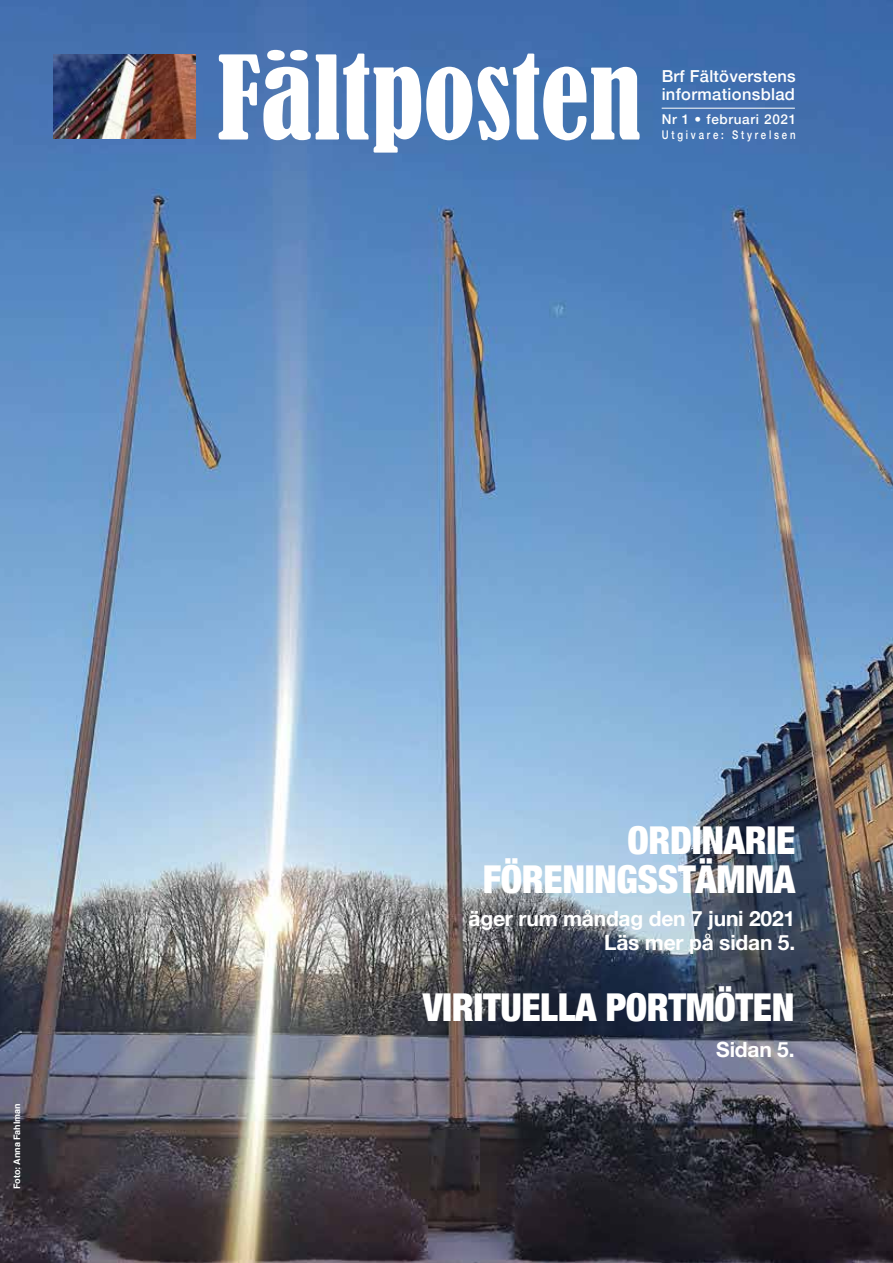
<style>
.page{position:relative;width:893px;height:1263px;background:#fff}
.page>*{position:absolute;margin:0;border:0;box-sizing:border-box;transform-origin:0 0}
.t1{font:condensed 108px "Bernard";color:#fff}
.t2{font:900 condensed 38.4px/38.4px "Helvetica Neue";letter-spacing:-.01em;color:#fff;text-align:right}
.t3{font:700 21px/24px "Helvetica Neue";letter-spacing:-.01em;color:#fff;text-align:right}
.t4{font:500 16.5px/18px "Helvetica Neue";letter-spacing:.02em;color:#fff}
.t5{font:500 13.5px "Helvetica Neue";letter-spacing:.05em;color:#fff}
.t6{font:500 12px "Helvetica Neue";letter-spacing:.29em;color:#fff;scale:.8 1}
.t7{font:700 9px "Helvetica";letter-spacing:-.01em;color:#fff}
</style>
<div class="page">
<img style="left:0;top:0;width:893px;height:1263px">
<hr style="left:662px;top:108px;width:133px;height:1px;background:#fff">
<img style="left:53px;top:54px;width:143px;height:85px">
<h1 class="t1" style="left:218px;top:31px;width:426px">Fältposten</h1>
<p class="t4" style="left:662px;top:65px;width:136px">Brf Fältöverstens informationsblad</p>
<p class="t5" style="left:662px;top:108px;width:136px">Nr 1 • februari 2021</p>
<p class="t6" style="left:662px;top:125px;width:169px">Utgivare: Styrelsen</p>
<p class="t7" style="left:10px;top:1189px;width:87px;rotate:-90deg">Foto: Anna Fahlman</p>
<h2 class="t2" style="left:483px;top:819px;width:314px">ORDINARIE<br>FÖRENINGSSTÄMMA</h2>
<p class="t3" style="left:469px;top:907px;width:328px">äger rum måndag den 7 juni 2021<br>Läs mer på sidan 5.</p>
<h2 class="t2" style="left:423px;top:986px;width:373px">VIRITUELLA PORTMÖTEN</h2>
<p class="t3" style="left:716px;top:1038px;width:80px">Sidan 5.</p>
</div>
